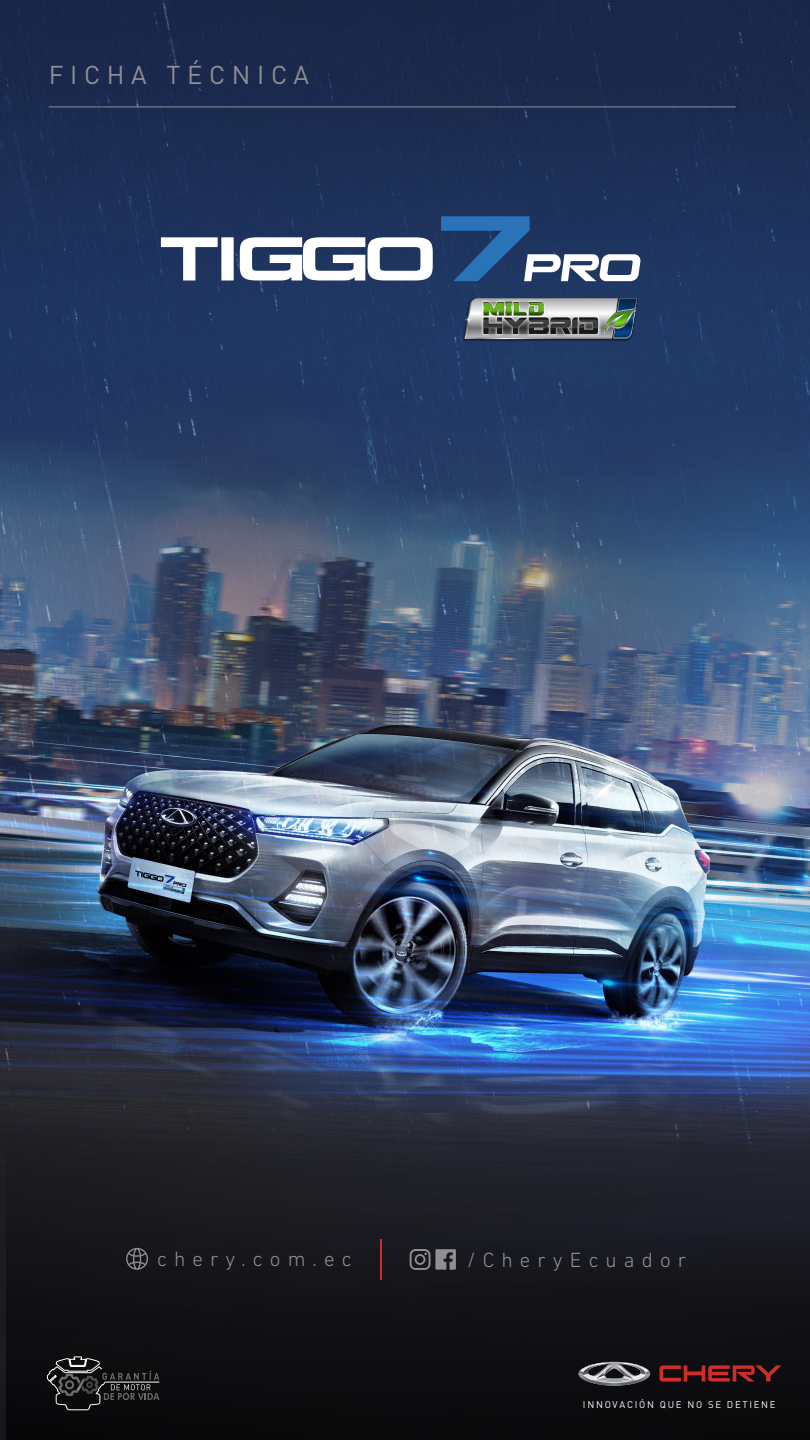
<style>
.page{position:relative;width:810px;height:1440px;background:#fff}
.page>*{position:absolute;margin:0;border:0;box-sizing:border-box;transform-origin:0 0}
.t1{font:25.5px "DIN";letter-spacing:.26em;color:#8f9092}
.t2{font:300 20.92px "DIN Next LT Pro";letter-spacing:.34em;color:#8f9092}
.t3{font:9.6px "DIN";letter-spacing:.18em;color:#fff}
</style>
<div class="page">
<img style="left:0;top:0;width:810px;height:1440px">
<svg style="left:6px;top:1026px;width:804px;height:414px;background:#1c2231"></svg>
<hr style="left:49px;top:107px;width:687px;height:1px;background:#8f9092">
<svg style="left:46px;top:1356px;width:114px;height:55px;background:#262628"></svg>
<svg style="left:126px;top:1248px;width:22px;height:22px"></svg>
<svg style="left:410px;top:1249px;width:46px;height:21px"></svg>
<hr style="left:380px;top:1239px;width:1px;height:41px;background:#ce2e2a">
<svg style="left:660px;top:1365px;width:121px;height:17px;background:#641b1b"></svg>
<svg style="left:578px;top:1362px;width:72px;height:24px;background:#646467"></svg>
<img style="left:462px;top:339px;width:176px;height:3px">
<svg style="left:459px;top:298px;width:180px;height:41px;background:#7e8984"></svg>
<svg style="left:161px;top:237px;width:272px;height:43px"></svg>
<svg style="left:441px;top:216px;width:200px;height:65px;background:#3f5d87"></svg>
<p class="t1" style="left:49px;top:59px;width:262px">FICHA TÉCNICA</p>
<p class="t2" style="left:157px;top:1247px;width:196px">chery.com.ec</p>
<p class="t2" style="left:467px;top:1248px;width:221px">/CheryEcuador</p>
<p class="t3" style="left:583px;top:1399px;width:194px">INNOVACIÓN QUE NO SE DETIENE</p>
</div>
